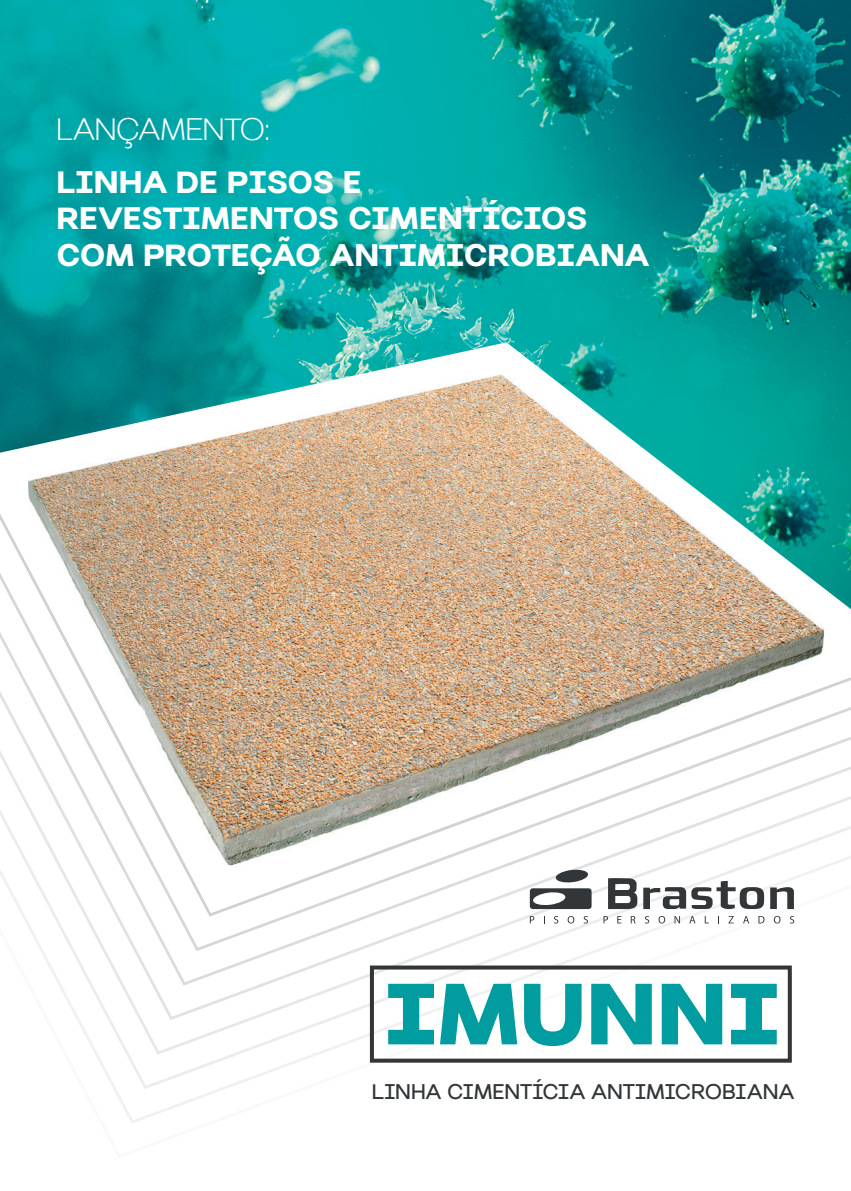
<style>
.page{position:relative;width:851px;height:1191px;background:#fff}
.page>*{position:absolute;margin:0;border:0;box-sizing:border-box;transform-origin:0 0}
.t1{font:800 84.2px "Villeray";letter-spacing:.015em;color:#009c9f}
.t2{font:700 30.4px/36.4px "Villeray";letter-spacing:.005em;color:#fff}
.t3{font:300 30.4px "Villeray";letter-spacing:.015em;color:#fff}
.t4{font:20.8px "Villeray";letter-spacing:.02em;color:#323638}
</style>
<div class="page">
<svg style="left:95px;top:1054px;width:697px;height:35px"></svg>
<svg style="left:77px;top:1020px;width:715px;height:34px"></svg>
<svg style="left:59px;top:985px;width:733px;height:35px"></svg>
<svg style="left:41px;top:951px;width:751px;height:34px"></svg>
<svg style="left:23px;top:916px;width:772px;height:35px"></svg>
<svg style="left:0;top:609px;width:850px;height:307px"></svg>
<svg style="left:529px;top:869px;width:62px;height:40px"></svg>
<svg style="left:608px;top:878px;width:29px;height:31px"></svg>
<svg style="left:770px;top:886px;width:24px;height:23px"></svg>
<svg style="left:643px;top:880px;width:121px;height:29px"></svg>
<svg style="left:529px;top:916px;width:5px;height:7px"></svg>
<svg style="left:554px;top:916px;width:4px;height:7px"></svg>
<svg style="left:567px;top:916px;width:7px;height:7px"></svg>
<svg style="left:583px;top:916px;width:5px;height:7px"></svg>
<svg style="left:603px;top:916px;width:5px;height:7px"></svg>
<svg style="left:617px;top:916px;width:4px;height:7px"></svg>
<svg style="left:630px;top:916px;width:5px;height:7px"></svg>
<svg style="left:644px;top:916px;width:5px;height:7px"></svg>
<svg style="left:658px;top:916px;width:7px;height:7px"></svg>
<svg style="left:674px;top:916px;width:6px;height:7px"></svg>
<svg style="left:689px;top:916px;width:6px;height:7px"></svg>
<svg style="left:704px;top:916px;width:4px;height:7px"></svg>
<svg style="left:728px;top:916px;width:5px;height:7px"></svg>
<svg style="left:743px;top:916px;width:6px;height:7px"></svg>
<svg style="left:758px;top:916px;width:6px;height:7px"></svg>
<svg style="left:773px;top:916px;width:7px;height:7px"></svg>
<svg style="left:789px;top:916px;width:5px;height:7px"></svg>
<div style="left:370px;top:965px;width:421px;height:97px;border:4px solid #323638"></div>
<img style="left:28px;top:609px;width:796px;height:256px">
<img style="left:0;top:0;width:850px;height:609px">
<p class="t3" style="left:57px;top:103px;width:214px">LANÇAMENTO:</p>
<p class="t2" style="left:57px;top:162px;width:594px">LINHA DE PISOS E<br>REVESTIMENTOS CIMENTÍCIOS<br>COM PROTEÇÃO ANTIMICROBIANA</p>
<h1 class="t1" style="left:385px;top:940px;width:397px">IMUNNI</h1>
<p class="t4" style="left:372px;top:1074px;width:423px">LINHA CIMENTÍCIA ANTIMICROBIANA</p>
</div>
